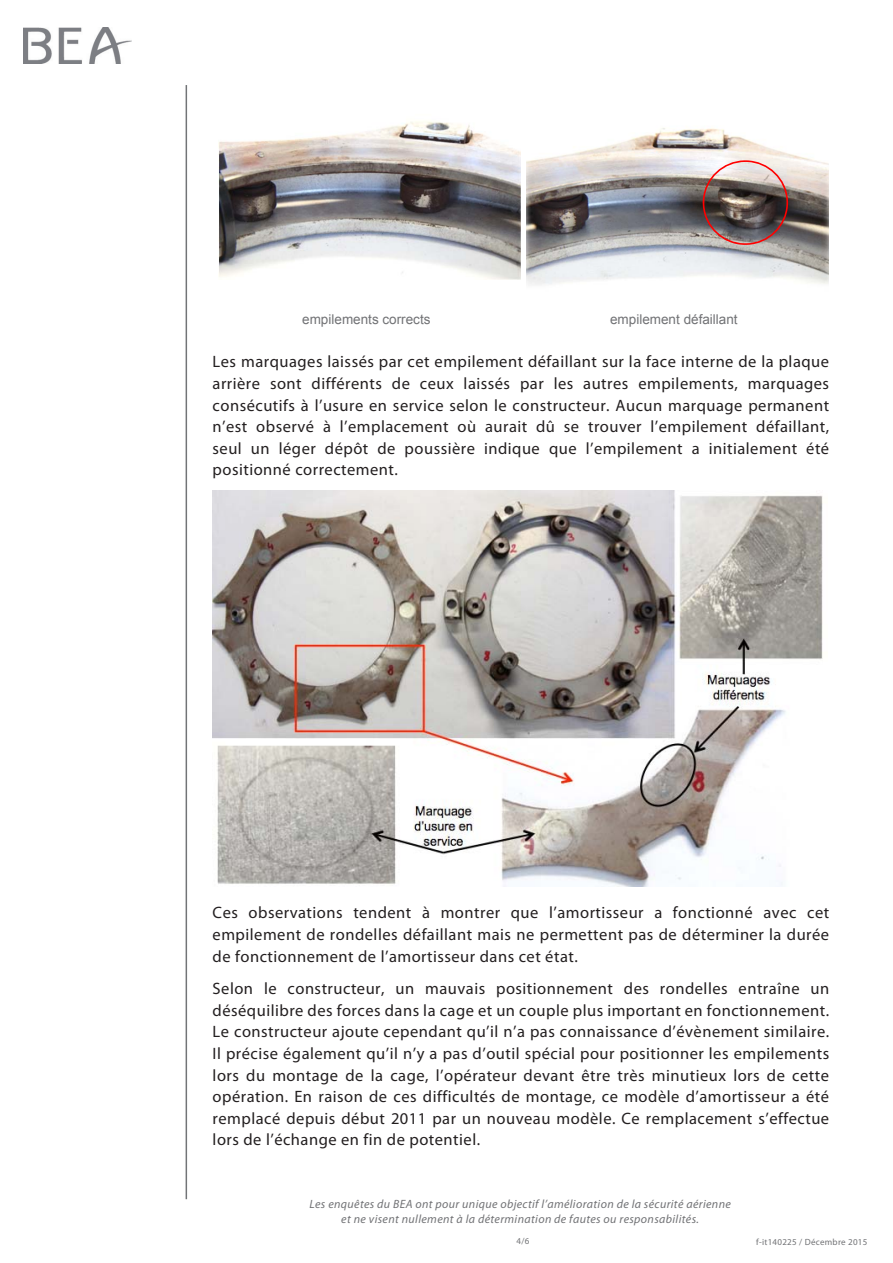
<style>
.page{position:relative;width:893px;height:1263px;background:#fff}
.page>*{position:absolute;margin:0;border:0;box-sizing:border-box;transform-origin:0 0}
.t1{font:16.5px/21.6px "Myriad Pro";letter-spacing:.03em;color:#231f20;text-align:justify}
.Légende{font:13.5px "Arial";color:#717275}
.t2{font:italic 12px/14.4px "Myriad Pro";letter-spacing:.03em;color:#717275;text-align:center}
.t3{font:9px "Myriad Pro";letter-spacing:.03em;color:#717275}
</style>
<div class="page">
<hr style="left:186px;top:85px;width:1px;height:1114px;background:#727477">
<img style="left:23px;top:28px;width:109px;height:36px">
<img style="left:219px;top:121px;width:301px;height:158px">
<img style="left:526px;top:128px;width:302px;height:157px">
<img style="left:703px;top:160px;width:85px;height:85px">
<img style="left:213px;top:491px;width:610px;height:395px">
<p class="Légende" style="left:302px;top:311px;width:130px">empilements corrects</p>
<p class="Légende" style="left:610px;top:311px;width:129px">empilement défaillant</p>
<p class="t1" style="left:213px;top:351px;width:618px">Les marquages laissés par cet empilement défaillant sur la face interne de la plaque arrière sont différents de ceux laissés par les autres empilements, marquages consécutifs à l’usure en service selon le constructeur. Aucun marquage permanent n’est observé à l’emplacement où aurait dû se trouver l’empilement défaillant, seul un léger dépôt de poussière indique que l’empilement a initialement été positionné correctement.</p>
<p class="t1" style="left:213px;top:902px;width:618px">Ces observations tendent à montrer que l’amortisseur a fonctionné avec cet empilement de rondelles défaillant mais ne permettent pas de déterminer la durée de fonctionnement de l’amortisseur dans cet état.</p>
<p class="t1" style="left:213px;top:977px;width:618px">Selon le constructeur, un mauvais positionnement des rondelles entraîne un déséquilibre des forces dans la cage et un couple plus important en fonctionnement.<br>Le constructeur ajoute cependant qu’il n’a pas connaissance d’évènement similaire.<br>Il précise également qu’il n’y a pas d’outil spécial pour positionner les empilements lors du montage de la cage, l’opérateur devant être très minutieux lors de cette opération. En raison de ces difficultés de montage, ce modèle d’amortisseur a été remplacé depuis début 2011 par un nouveau modèle. Ce remplacement s’effectue lors de l’échange en fin de potentiel.</p>
<p class="t2" style="left:309px;top:1197px;width:423px">Les enquêtes du BEA ont pour unique objectif l’amélioration de la sécurité aérienne et ne visent nullement à la détermination de fautes ou responsabilités.</p>
<p class="t3" style="left:517px;top:1236px;width:14px">4/6</p>
<p class="t3" style="left:756px;top:1236px;width:113px">f-it140225 / Décembre 2015</p>
</div>
